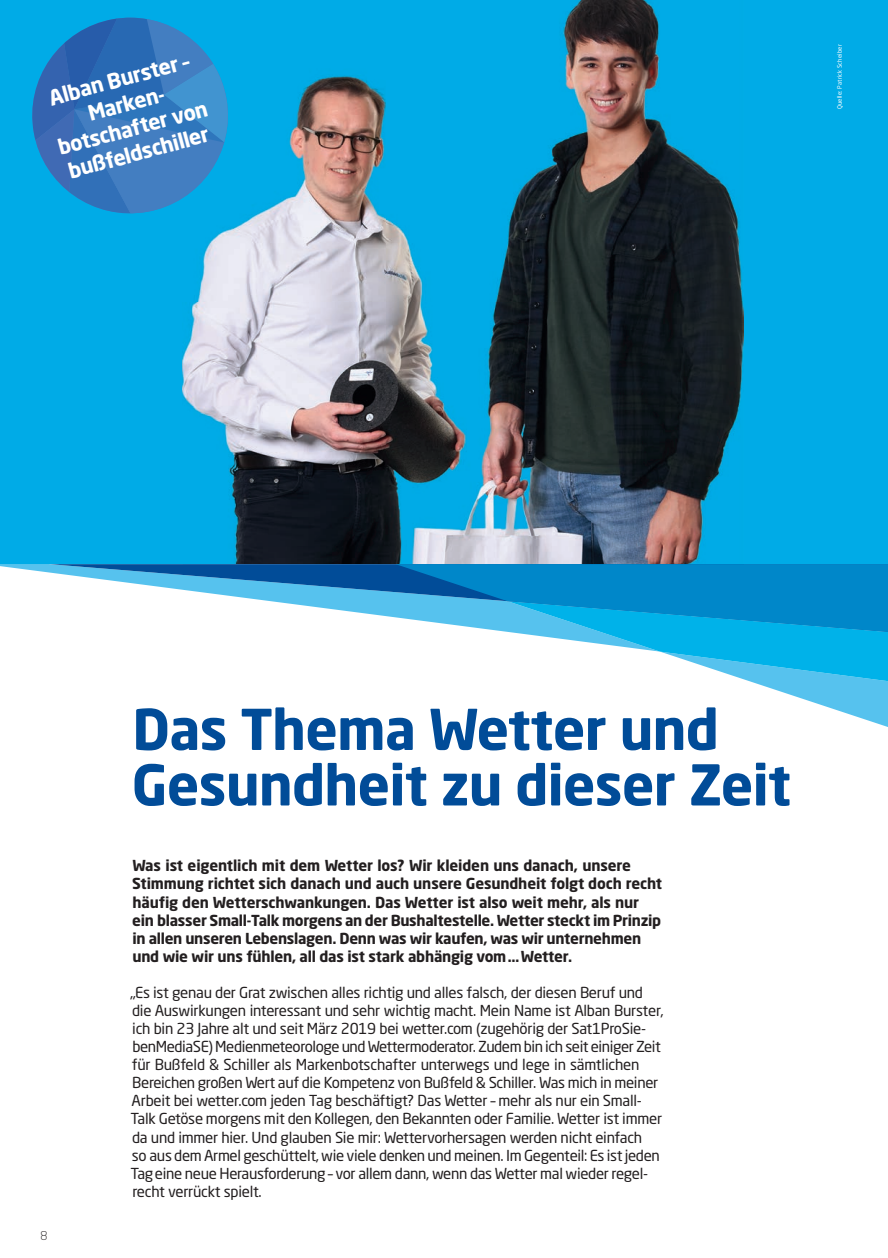
<style>
.page{position:relative;width:888px;height:1258px;background:#fff}
.page>*{position:absolute;margin:0;border:0;box-sizing:border-box;transform-origin:0 0}
.t1{font:700 55.5px/55.5px "Neo Sans Pro";letter-spacing:-.015em;color:#014c98}
.t2{font:700 21px/25.2px "Neo Sans Pro";color:#fff;text-align:center}
.t3{font:15px/18px "Neo Sans Pro";letter-spacing:-.02em;color:#231f20}
.t4{font:700 15px/18px "Neo Sans Pro";letter-spacing:-.015em;color:#231f20}
.t5{font:300 12px "Neo Sans Pro";color:#231f20}
.t6{font:6px "Neo Sans Pro";letter-spacing:.025em;color:#fff}
</style>
<div class="page">
<div style="left:0;top:0;width:888px;height:564px;background:#00abe7"></div>
<img style="left:183px;top:0;width:560px;height:564px">
<svg style="left:0;top:564px;width:49px;height:9px"></svg>
<svg style="left:49px;top:564px;width:346px;height:54px"></svg>
<svg style="left:395px;top:564px;width:493px;height:163px"></svg>
<svg style="left:124px;top:10px;width:112px;height:211px"></svg>
<svg style="left:32px;top:18px;width:201px;height:203px"></svg>
<h2 class="t2" style="left:42px;top:86px;width:156px;rotate:-15deg">Alban B urster –<br>Marken&shy;botschafter von bußfeldschiller</h2>
<p class="t6" style="left:836px;top:109px;width:67px;rotate:-90deg">Quelle: Patrick Scheiber</p>
<p class="t5" style="left:40px;top:1228px;width:8px">8</p>
<h1 class="t1" style="left:132px;top:700px;width:661px">Das Thema Wetter und<br>Gesundheit zu dieser Zeit</h1>
<p class="t4" style="left:132px;top:856px;width:532px">Was ist eigentlich mit dem Wetter los? Wir kleiden uns danach, unsere Stimmung richtet sich danach und auch unsere Gesundheit folgt doch recht häufig den Wetterschwankungen. Das Wetter ist also weit mehr, als nur ein blasser Small-Talk morgens an der Bushaltestelle. Wetter steckt im Prinzip in allen unseren Lebenslagen. Denn was wir kaufen, was wir unternehmen und wie wir uns fühlen, all das ist stark abhängig vom … Wetter.</p>
<p class="t3" style="left:130px;top:983px;width:535px">„Es ist genau der Grat zwischen alles richtig und alles falsch, der diesen Beruf und die Auswirkungen interessant und sehr wichtig macht. Mein Name ist Alban Burster, ich bin 23 Jahre alt und seit März 2019 bei wetter.com (zugehörig der Sat1ProSie&shy;benMediaSE) Medienmeteorologe und Wettermoderator. Zudem bin ich seit einiger Zeit für Bußfeld &amp; Schiller als Markenbotschafter unterwegs und lege in sämtlichen Bereichen großen Wert auf die Kompetenz von Bußfeld &amp; Schiller. Was mich in meiner Arbeit bei wetter.com jeden Tag beschäftigt? Das Wetter – mehr als nur ein Small-Talk Getöse morgens mit den Kollegen, den Bekannten oder Familie. Wetter ist immer da und immer hier. Und glauben Sie mir: Wettervorhersagen werden nicht einfach<br>so aus dem Armel geschüttelt, wie viele denken und meinen. Im Gegenteil: Es ist jeden Tag eine neue Herausforderung – vor allem dann, wenn das Wetter mal wieder regel&shy;recht verrückt spielt.</p>
</div>
